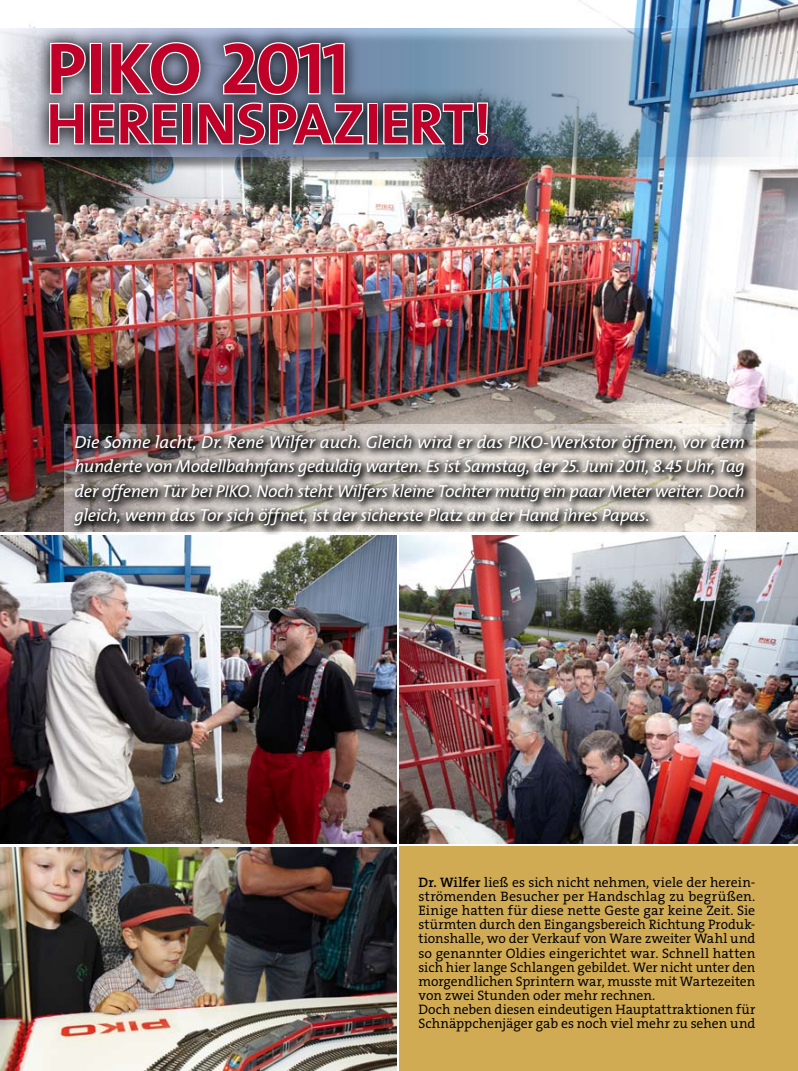
<style>
.page{position:relative;width:798px;height:1071px;background:#fff}
.page>*{position:absolute;margin:0;border:0;box-sizing:border-box;transform-origin:0 0}
.t1{font:700 72.5px "The Mix";color:#c1002a;scale:1.04 1}
.t2{font:700 57.5px "The Mix";letter-spacing:-.005em;color:#c1002a;scale:1.04 1}
.t3{font:italic 17.5px/24.5px "The Mix";letter-spacing:-.015em;color:#fff;text-align:justify}
.t4{font:13.75px/14.1px "Theserif Badenova";color:#000}
.s1{font-family:"The Mix Bold Caps";font-weight:400}
.s2{font-size:55px}
.s3{font-family:"The Mix Caps"}
.s4{font-weight:700}
</style>
<div class="page">
<div style="left:400px;top:846px;width:397px;height:224px;background:#d1ab54"></div>
<img style="left:0;top:0;width:797px;height:531px">
<div style="left:0;top:30px;width:797px;height:142px;background:#000;opacity:.75"></div>
<img style="left:0;top:28px;width:797px;height:128px">
<svg style="left:33px;top:26px;width:469px;height:133px;background:#8394aa"></svg>
<svg style="left:48px;top:41px;width:317px;height:106px"></svg>
<div style="left:367px;top:103px;width:10px;height:41px;border:2px solid #fff"></div>
<svg style="left:382px;top:101px;width:107px;height:46px"></svg>
<img style="left:64px;top:424px;width:691px;height:107px">
<svg style="left:68px;top:428px;width:684px;height:107px;background:#918a86"></svg>
<img style="left:0;top:535px;width:396px;height:308px">
<img style="left:0;top:847px;width:396px;height:223px">
<img style="left:400px;top:535px;width:397px;height:308px">
<h1 class="t1" style="left:46px;top:8px;width:292px">PIKO <span class="s1">2011</span></h1>
<h2 class="t2" style="left:46px;top:76px;width:429px">HEREINSPAZIERT<span class="s2">!</span></h2>
<p class="t3" style="left:74px;top:429px;width:671px">Die Sonne lacht, Dr. René Wilfer auch. Gleich wird er das PIKO-Werkstor öffnen, vor dem hunderte von Modellbahnfans geduldig warten. Es ist Samstag, der <span class="s3">25</span>. Juni <span class="s3">2011, 8.45</span> Uhr, Tag der offenen Tür bei PIKO. Noch steht Wilfers kleine Tochter mutig ein paar Meter weiter. Doch gleich, wenn das Tor sich öffnet, ist der sicherste Platz an der Hand ihres Papas.</p>
<p class="t4" style="left:418px;top:875px;width:338px"><span class="s4">Dr. Wilfer</span> ließ es sich nicht nehmen, viele der herein&shy;strömenden Besucher per Handschlag zu begrüßen.<br>Einige hatten für diese nette Geste gar keine Zeit. Sie stürmten durch den Eingangsbereich Richtung Produk&shy;tionshalle, wo der Verkauf von Ware zweiter Wahl und so genannter Oldies eingerichtet war. Schnell hatten sich hier lange Schlangen gebildet. Wer nicht unter den morgendlichen Sprintern war, musste mit Wartezeiten von zwei Stunden oder mehr rechnen.<br>Doch neben diesen eindeutigen Hauptattraktionen für Schnäppchenjäger gab es noch viel mehr zu sehen und</p>
</div>
